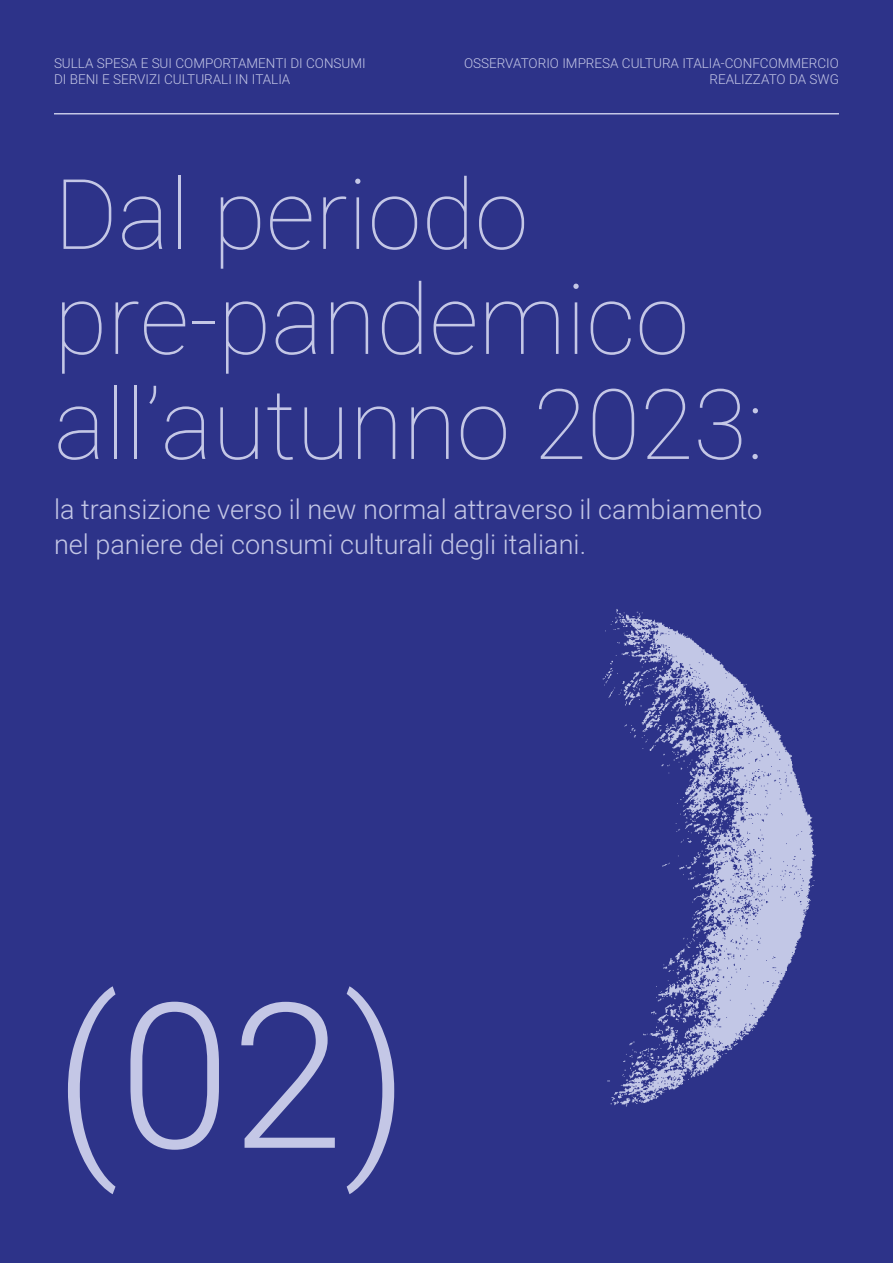
<style>
.page{position:relative;width:893px;height:1263px;background:#2d3389}
.page>*{position:absolute;margin:0;border:0;box-sizing:border-box;transform-origin:0 0}
.t1{font:300 202.5px "Heebo";color:#c4c7e6}
.t2{font:100 97.5px/105px "Heebo";color:#c4c7e6}
.t3{font:300 27px/34.5px "Heebo";color:#c4c7e6}
.t4{font:300 13.5px/16.2px "Heebo";color:#c4c7e6}
</style>
<div class="page">
<hr style="left:54px;top:113px;width:785px;height:1px;background:#c4c7e6">
<img style="left:602px;top:609px;width:214px;height:498px">
<p class="t4" style="left:54px;top:55px;width:313px">SULLA SPESA E SUI COMPORTAMENTI DI CONSUMI<br>DI BENI E SERVIZI CULTURALI IN ITALIA</p>
<p class="t4" style="left:464px;top:55px;width:376px;text-align:right">OSSERVATORIO IMPRESA CULTURA ITALIA-CONFCOMMERCIO<br>REALIZZATO DA SWG</p>
<h2 class="t2" style="left:54px;top:159px;width:712px">Dal periodo pre-pandemico all’autunno 2023:</h2>
<h3 class="t3" style="left:54px;top:492px;width:710px">la transizione verso il new normal attraverso il cambiamento nel paniere dei consumi culturali degli italiani.</h3>
<h1 class="t1" style="left:54px;top:935px;width:357px">(02)</h1>
</div>
